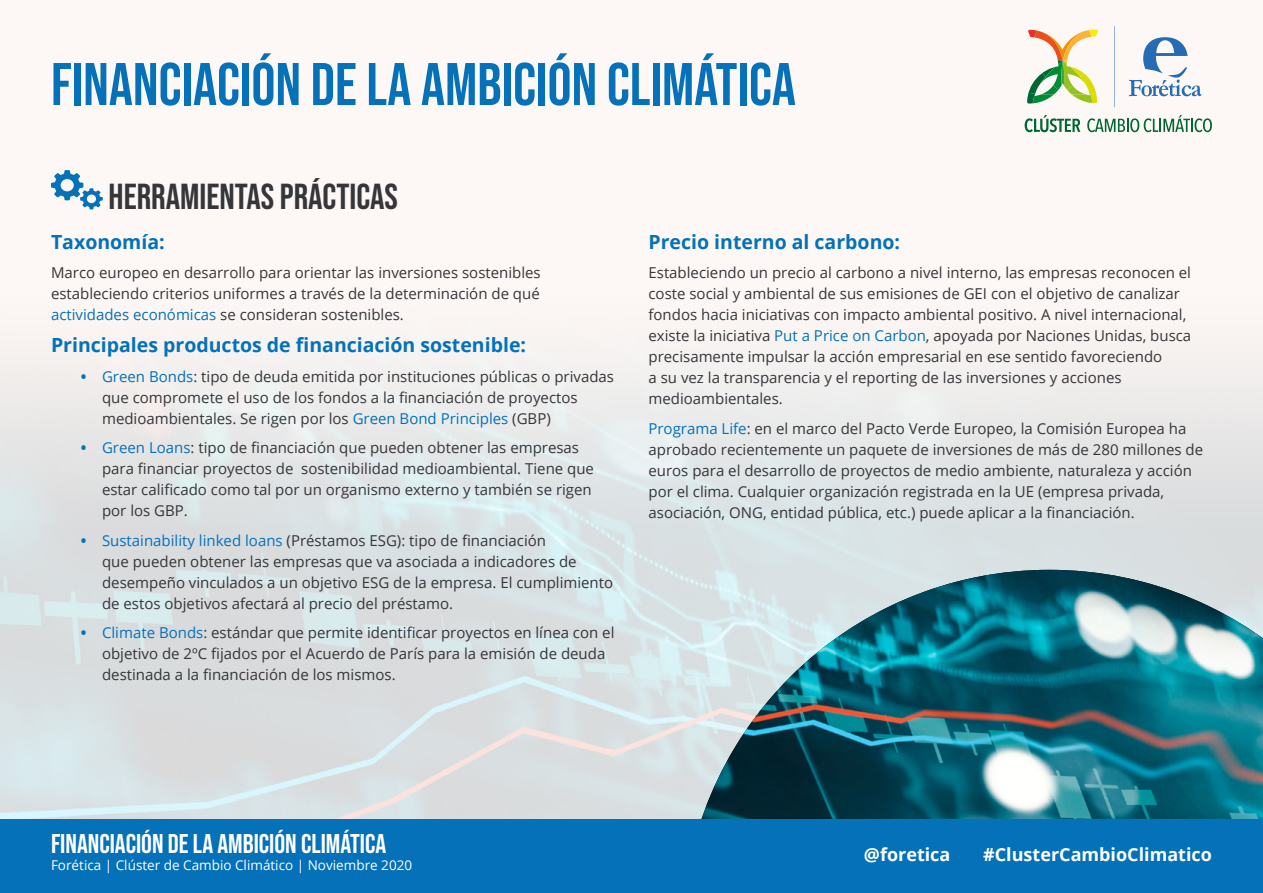
<style>
.page{position:relative;width:1263px;height:893px;background:#fff}
.page>*{position:absolute;margin:0;border:0;box-sizing:border-box;transform-origin:0 0}
.t1{font:60px "Bebas Neue";color:#0471b9}
.t2{font:36px "Bebas Neue";color:#35353a}
.t3{font:27px "Bebas Neue";color:#fff}
.t4{font:700 19.5px "Open Sans";color:#0471b9}
.t5{font:700 18px "Open Sans";color:#fff}
.t6{font:15px/21px "Open Sans";color:#35353a}
.t7{font:13.5px "Open Sans";color:#fff}
.s1{color:#0471b9}
.s2{font-weight:700;color:#0471b9}
</style>
<div class="page">
<svg style="left:51px;top:170px;width:52px;height:39px"></svg>
<img style="left:685px;top:570px;width:578px;height:249px">
<div style="left:0;top:819px;width:1263px;height:74px;background:#0471b9"></div>
<svg style="left:1027px;top:29px;width:71px;height:75px"></svg>
<svg style="left:1129px;top:37px;width:72px;height:59px"></svg>
<svg style="left:1025px;top:115px;width:55px;height:17px"></svg>
<svg style="left:1087px;top:115px;width:125px;height:17px"></svg>
<svg style="left:1114px;top:26px;width:1px;height:81px"></svg>
<h1 class="t1" style="left:51px;top:50px;width:746px">FINANCIACIÓN DE LA AMBICIÓN CLIMÁTICA</h1>
<h2 class="t2" style="left:109px;top:177px;width:291px">HERRAMIENTAS PRÁCTICAS</h2>
<h3 class="t4" style="left:51px;top:228px;width:115px">Taxonomía:</h3>
<p class="t6" style="left:51px;top:262px;width:491px;text-align:justify">Marco europeo en desarrollo para orientar las inversiones sostenibles estableciendo criterios uniformes a través de la determinación de qué <span class="s1">actividades económicas</span> se consideran sostenibles.</p>
<h3 class="t4" style="left:51px;top:331px;width:477px">Principales productos de financiación sostenible:</h3>
<p class="t6" style="left:102px;top:365px;width:513px;text-indent:-21px"><span class="s2">•</span> <span class="s1">Green Bonds</span>: tipo de deuda emitida por instituciones públicas o privadas que compromete el uso de los fondos a la financiación de proyectos medioambientales. Se rigen por los <span class="s1">Green Bond Principles</span> (GBP)</p>
<p class="t6" style="left:102px;top:437px;width:493px;text-indent:-21px"><span class="s2">•</span> <span class="s1">Green Loans</span>: tipo de financiación que pueden obtener las empresas para financiar proyectos de sostenibilidad medioambiental. Tiene que estar calificado como tal por un organismo externo y también se rigen por los GBP.</p>
<p class="t6" style="left:102px;top:529px;width:513px;text-indent:-21px"><span class="s2">•</span> <span class="s1">Sustainability linked loans</span> (Préstamos ESG): tipo de financiación<br>que pueden obtener las empresas que va asociada a indicadores de desempeño vinculados a un objetivo ESG de la empresa. El cumplimiento de estos objetivos afectará al precio del préstamo.</p>
<p class="t6" style="left:102px;top:622px;width:514px;text-indent:-21px"><span class="s2">•</span> <span class="s1">Climate Bonds</span>: estándar que permite identificar proyectos en línea con el objetivo de 2ºC fijados por el Acuerdo de París para la emisión de deuda destinada a la financiación de los mismos.</p>
<h3 class="t4" style="left:648px;top:228px;width:253px">Precio interno al carbono:</h3>
<p class="t6" style="left:648px;top:262px;width:544px">Estableciendo un precio al carbono a nivel interno, las empresas reconocen el coste social y ambiental de sus emisiones de GEI con el objetivo de canalizar fondos hacia iniciativas con impacto ambiental positivo. A nivel internacional, existe la iniciativa <span class="s1">Put a Price on Carbon</span>, apoyada por Naciones Unidas, busca precisamente impulsar la acción empresarial en ese sentido favoreciendo<br>a su vez la transparencia y el reporting de las inversiones y acciones medioambientales.</p>
<p class="t6" style="left:648px;top:417px;width:556px"><span class="s1">Programa Life</span>: en el marco del Pacto Verde Europeo, la Comisión Europea ha aprobado recientemente un paquete de inversiones de más de 280 millones de euros para el desarrollo de proyectos de medio ambiente, naturaleza y acción por el clima. Cualquier organización registrada en la UE (empresa privada, asociación, ONG, entidad pública, etc.) puede aplicar a la financiación.</p>
<h3 class="t3" style="left:51px;top:829px;width:337px">FINANCIACIÓN DE LA AMBICIÓN CLIMÁTICA</h3>
<p class="t7" style="left:51px;top:856px;width:363px">Forética | Clúster de Cambio Climático | Noviembre 2020</p>
<p class="t5" style="left:864px;top:842px;width:88px">@foretica</p>
<p class="t5" style="left:983px;top:842px;width:230px">#ClusterCambioClimatico</p>
</div>
